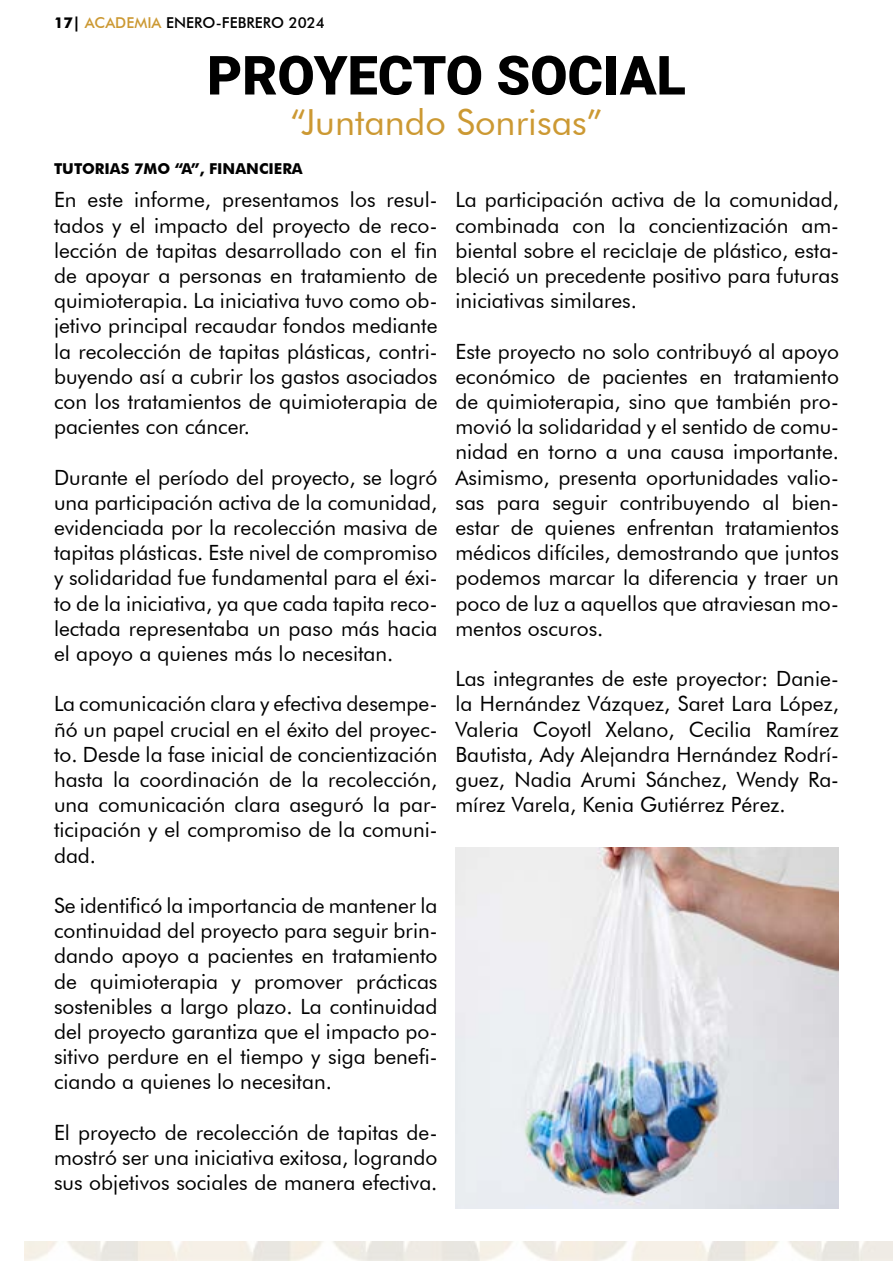
<style>
.page{position:relative;width:893px;height:1263px;background:#fff}
.page>*{position:absolute;margin:0;border:0;box-sizing:border-box;transform-origin:0 0}
.t1{font:900 54px "Roboto";color:#000}
.t2{font:36px "Futura BT";color:#c93}
.t3{font:21px/25.2px "Futura BT";color:#000;text-align:justify}
.t4{font:500 15px "Futura BT";color:#000}
.t5{font:700 15px "Futura BT";color:#000}
.s1{font-weight:700}
.s2{color:#c93}
</style>
<div class="page">
<img style="left:455px;top:847px;width:384px;height:362px">
<img style="left:24px;top:1242px;width:869px;height:19px">
<p class="t4" style="left:54px;top:14px;width:273px"><span class="s1">17|</span> <span class="s2">ACADEMIA</span> ENERO-FEBRERO 2024</p>
<h1 class="t1" style="left:207px;top:37px;width:480px">PROYECTO SOCIAL</h1>
<h2 class="t2" style="left:290px;top:100px;width:313px">“Juntando Sonrisas”</h2>
<p class="t5" style="left:54px;top:160px;width:250px">TUTORIAS 7MO “A”, FINANCIERA</p>
<p class="t3" style="left:54px;top:187px;width:385px">En este informe, presentamos los resul&shy;tados y el impacto del proyecto de reco&shy;lección de tapitas desarrollado con el fin de apoyar a personas en tratamiento de quimioterapia. La iniciativa tuvo como ob&shy;jetivo principal recaudar fondos mediante la recolección de tapitas plásticas, contri&shy;buyendo así a cubrir los gastos asociados con los tratamientos de quimioterapia de pacientes con cáncer.</p>
<p class="t3" style="left:54px;top:464px;width:385px">Durante el período del proyecto, se logró una participación activa de la comunidad, evidenciada por la recolección masiva de tapitas plásticas. Este nivel de compromiso y solidaridad fue fundamental para el éxi&shy;to de la iniciativa, ya que cada tapita reco&shy;lectada representaba un paso más hacia el apoyo a quienes más lo necesitan.</p>
<p class="t3" style="left:54px;top:691px;width:385px">La comunicación clara y efectiva desempe&shy;ñó un papel crucial en el éxito del proyec&shy;to. Desde la fase inicial de concientización hasta la coordinación de la recolección, una comunicación clara aseguró la par&shy;ticipación y el compromiso de la comuni&shy;dad.</p>
<p class="t3" style="left:54px;top:893px;width:385px">Se identificó la importancia de mantener la continuidad del proyecto para seguir brin&shy;dando apoyo a pacientes en tratamiento de quimioterapia y promover prácticas sostenibles a largo plazo. La continuidad del proyecto garantiza que el impacto po&shy;sitivo perdure en el tiempo y siga benefi&shy;ciando a quienes lo necesitan.</p>
<p class="t3" style="left:54px;top:1119px;width:385px">El proyecto de recolección de tapitas de&shy;mostró ser una iniciativa exitosa, logrando sus objetivos sociales de manera efectiva.</p>
<p class="t3" style="left:455px;top:187px;width:385px">La participación activa de la comunidad, combinada con la concientización am&shy;biental sobre el reciclaje de plástico, esta&shy;bleció un precedente positivo para futuras iniciativas similares.</p>
<p class="t3" style="left:455px;top:338px;width:385px">Este proyecto no solo contribuyó al apoyo económico de pacientes en tratamiento de quimioterapia, sino que también pro&shy;movió la solidaridad y el sentido de comu&shy;nidad en torno a una causa importante.<br>Asimismo, presenta oportunidades valio&shy;sas para seguir contribuyendo al bien&shy;estar de quienes enfrentan tratamientos médicos difíciles, demostrando que juntos podemos marcar la diferencia y traer un poco de luz a aquellos que atraviesan mo&shy;mentos oscuros.</p>
<p class="t3" style="left:455px;top:666px;width:385px">Las integrantes de este proyector: Danie&shy;la Hernández Vázquez, Saret Lara López, Valeria Coyotl Xelano, Cecilia Ramírez Bautista, Ady Alejandra Hernández Rodrí&shy;guez, Nadia Arumi Sánchez, Wendy Ra&shy;mírez Varela, Kenia Gutiérrez Pérez.</p>
</div>
